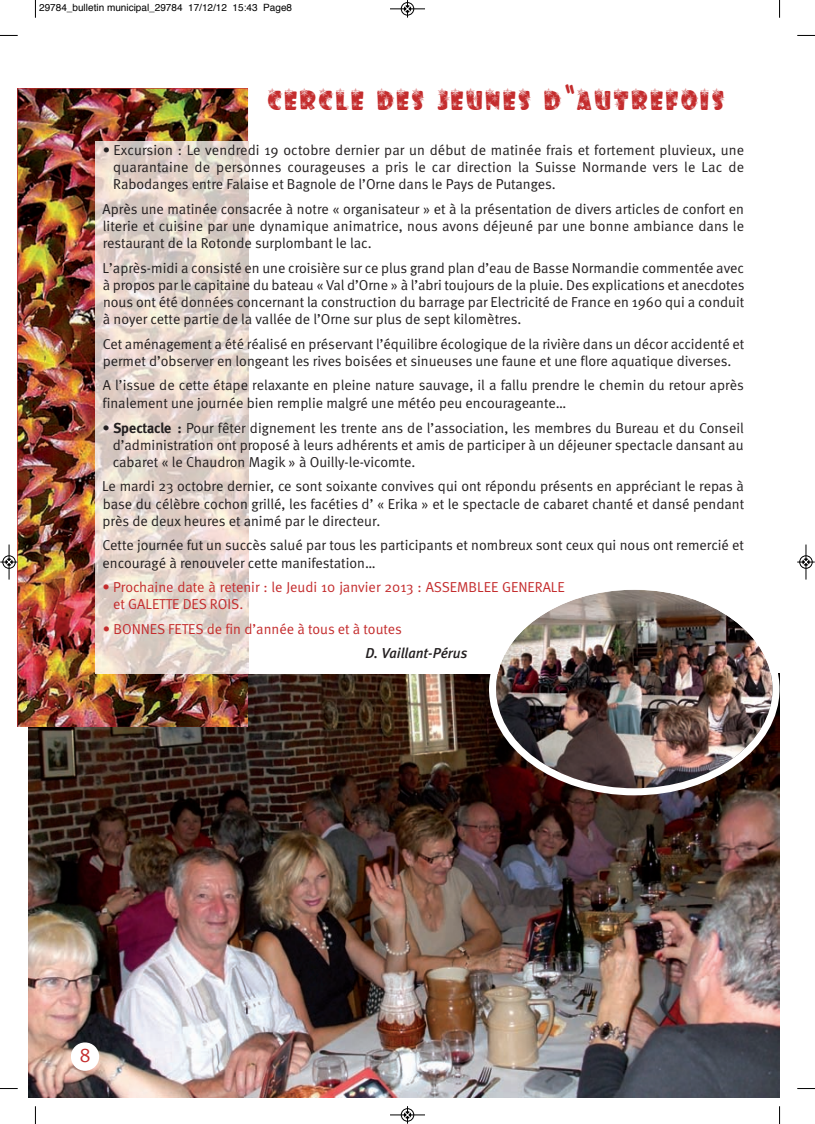
<style>
.page{position:relative;width:815px;height:1124px;background:#fff}
.page>*{position:absolute;margin:0;border:0;box-sizing:border-box;transform-origin:0 0}
.t1{font:30px "winterflakes";letter-spacing:.1em;color:#c42c2d;scale:.95 1}
.t2{font:20px "Meta Normal";color:#c42c2d}
.t3{font:14.38px/17.2px "Meta Normal";color:#231f20;text-align:justify}
.t4{font:14.38px/17.2px "Meta Normal";color:#c42c2d}
.t5{font:italic 500 14.38px "Meta";color:#231f20}
.t6{font:10px "Helvetica";color:#000}
.s1{font-family:"Meta";font-weight:700}
</style>
<div class="page">
<img style="left:28px;top:673px;width:752px;height:423px">
<img style="left:18px;top:89px;width:230px;height:637px">
<div style="left:71px;top:1042px;width:28px;height:28px;background:#fff;border-radius:50%"></div>
<img style="left:96px;top:142px;width:152px;height:531px">
<img style="left:489px;top:589px;width:291px;height:206px">
<svg style="left:35px;top:0;width:1px;height:18px"></svg>
<svg style="left:0;top:35px;width:18px;height:1px"></svg>
<svg style="left:779px;top:0;width:1px;height:18px"></svg>
<svg style="left:797px;top:35px;width:18px;height:1px"></svg>
<svg style="left:35px;top:1106px;width:1px;height:17px"></svg>
<svg style="left:0;top:1088px;width:18px;height:1px"></svg>
<svg style="left:779px;top:1106px;width:1px;height:17px"></svg>
<svg style="left:797px;top:1088px;width:18px;height:1px"></svg>
<div style="left:401px;top:2px;width:13px;height:14px;border:1px solid #fff;border-radius:50%"></div>
<hr style="left:390px;top:9px;width:35px;height:1px;background:#000">
<div style="left:401px;top:2px;width:13px;height:13px;border:1px solid #000;border-radius:50%"></div>
<svg style="left:404px;top:0;width:7px;height:18px"></svg>
<hr style="left:390px;top:1114px;width:35px;height:1px;background:#000">
<div style="left:401px;top:1108px;width:13px;height:13px;border:1px solid #000;border-radius:50%"></div>
<svg style="left:404px;top:1106px;width:7px;height:17px"></svg>
<div style="left:2px;top:555px;width:14px;height:13px;border:1px solid #fff;border-radius:50%"></div>
<hr style="left:9px;top:544px;width:1px;height:35px;background:#000">
<div style="left:3px;top:555px;width:12px;height:13px;border:1px solid #000;border-radius:50%"></div>
<svg style="left:0;top:558px;width:18px;height:7px"></svg>
<div style="left:799px;top:555px;width:14px;height:13px;border:1px solid #fff;border-radius:50%"></div>
<hr style="left:806px;top:544px;width:1px;height:35px;background:#000">
<div style="left:800px;top:555px;width:12px;height:13px;border:1px solid #000;border-radius:50%"></div>
<svg style="left:797px;top:558px;width:18px;height:7px"></svg>
<p class="t6" style="left:39px;top:4px;width:254px">29784_bulletin municipal_29784 17/12/12 15:43 Page8</p>
<h1 class="t1" style="left:268px;top:83px;width:482px">CERCLE DES JEUNES D’AUTREFOIS</h1>
<p class="t3" style="left:113px;top:143px;width:632px;text-indent:-10px">• Excursion : Le vendredi 19 octobre dernier par un début de matinée frais et fortement pluvieux, une quarantaine de personnes courageuses a pris le car direction la Suisse Normande vers le Lac de Rabodanges entre Falaise et Bagnole de l’Orne dans le Pays de Putanges.</p>
<p class="t3" style="left:103px;top:201px;width:643px">Après une matinée consacrée à notre « organisateur » et à la présentation de divers articles de confort en literie et cuisine par une dynamique animatrice, nous avons déjeuné par une bonne ambiance dans le restaurant de la Rotonde surplombant le lac.</p>
<p class="t3" style="left:103px;top:260px;width:643px">L’après-midi a consisté en une croisière sur ce plus grand plan d’eau de Basse Normandie commentée avec à propos par le capitaine du bateau « Val d’Orne » à l’abri toujours de la pluie. Des explications et anecdotes nous ont été données concernant la construction du barrage par Electricité de France en 1960 qui a conduit à noyer cette partie de la vallée de l’Orne sur plus de sept kilomètres.</p>
<p class="t3" style="left:103px;top:336px;width:643px">Cet aménagement a été réalisé en préservant l’équilibre écologique de la rivière dans un décor accidenté et permet d’observer en longeant les rives boisées et sinueuses une faune et une flore aquatique diverses.</p>
<p class="t3" style="left:103px;top:378px;width:643px">A l’issue de cette étape relaxante en pleine nature sauvage, il a fallu prendre le chemin du retour après finalement une journée bien remplie malgré une météo peu encourageante…</p>
<p class="t3" style="left:113px;top:420px;width:632px;text-indent:-10px">• <span class="s1">Spectacle :</span> Pour fêter dignement les trente ans de l’association, les membres du Bureau et du Conseil d’administration ont proposé à leurs adhérents et amis de participer à un déjeuner spectacle dansant au cabaret « le Chaudron Magik » à Ouilly-le-vicomte.</p>
<p class="t3" style="left:102px;top:479px;width:643px">Le mardi 23 octobre dernier, ce sont soixante convives qui ont répondu présents en appréciant le repas à base du célèbre cochon grillé, les facéties d’ « Erika » et le spectacle de cabaret chanté et dansé pendant près de deux heures et animé par le directeur.</p>
<p class="t3" style="left:103px;top:538px;width:643px">Cette journée fut un succès salué par tous les participants et nombreux sont ceux qui nous ont remercié et encouragé à renouveler cette manifestation…</p>
<p class="t4" style="left:113px;top:579px;width:453px;text-indent:-11px">• Prochaine date à retenir : le Jeudi 10 janvier 2013 : ASSEMBLEE GENERALE et GALETTE DES ROIS.</p>
<p class="t4" style="left:103px;top:621px;width:301px">• BONNES FETES de fin d’année à tous et à toutes</p>
<p class="t5" style="left:366px;top:647px;width:103px">D. Vaillant-Pérus</p>
<h2 class="t2" style="left:79px;top:1048px;width:13px">8</h2>
</div>
